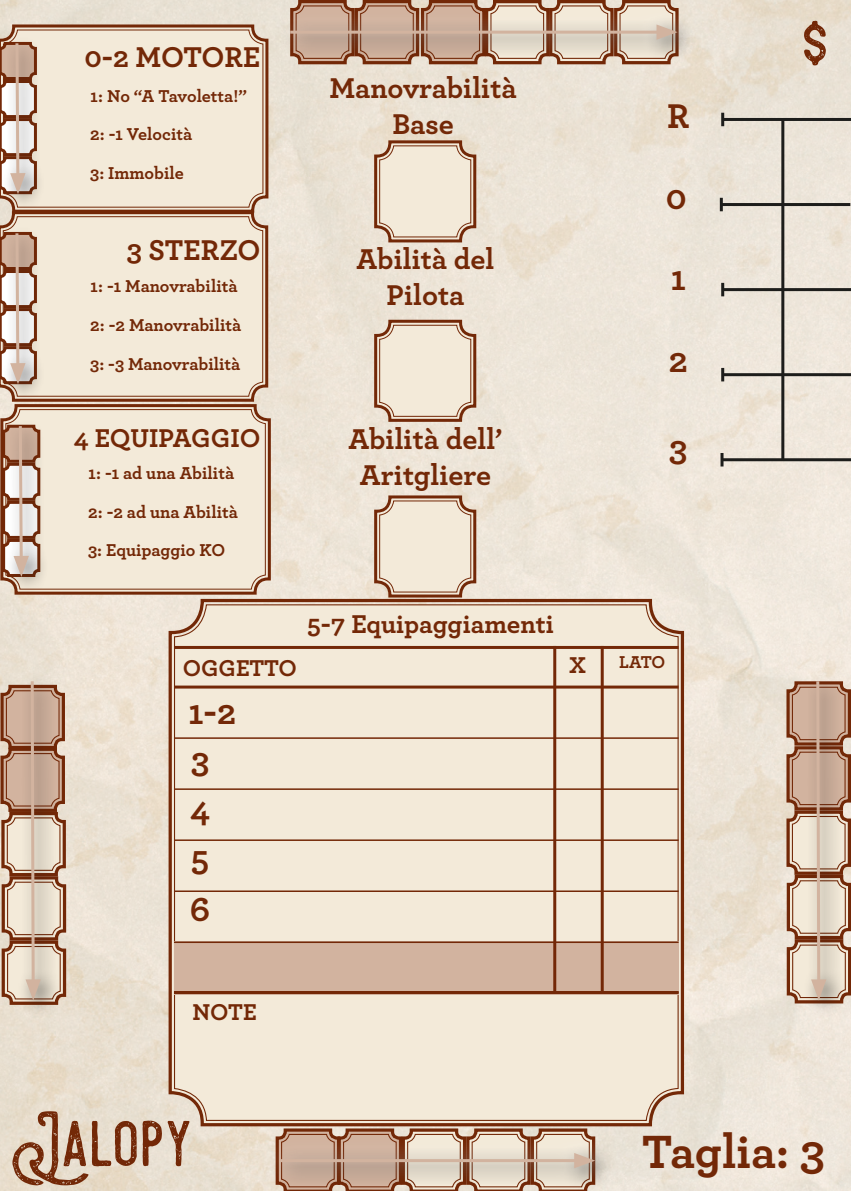
<style>
.page{position:relative;width:851px;height:1191px;background:#fff}
.page>*{position:absolute;margin:0;border:0;box-sizing:border-box;transform-origin:0 0}
.t1{font:72px "Steelworks Vintage Demo";color:#732807}
.t2{font:700 48.9px "Archer";letter-spacing:-.005em;color:#732807}
.t3{font:700 36px "Archer";color:#732807}
.t4{font:700 30px "Archer";color:#732807}
.t5{font:700 27px "Archer";color:#732807}
.t6{font:700 24px "Archer";color:#732807}
.t7{font:700 18px "Archer";color:#732807}
</style>
<div class="page">
<img style="left:0;top:0;width:850px;height:1191px">
<div style="left:0;top:23px;width:270px;height:187px;background:#f3ead9"></div>
<div style="left:3px;top:29px;width:260px;height:179px;border:1px solid #732807;border-radius:14px"></div>
<svg style="left:0;top:210px;width:270px;height:192px;background:#ebdecd"></svg>
<div style="left:3px;top:216px;width:260px;height:181px;border:1px solid #732807;border-radius:14px"></div>
<svg style="left:0;top:402px;width:272px;height:194px;background:#ebdecd"></svg>
<div style="left:5px;top:409px;width:261px;height:180px;border:1px solid #732807;border-radius:14px"></div>
<div style="left:0;top:232px;width:37px;height:38px;border:3px solid #732807;border-radius:5px"></div>
<div style="left:0;top:270px;width:37px;height:38px;border:3px solid #732807;border-radius:5px"></div>
<div style="left:0;top:308px;width:37px;height:38px;border:3px solid #732807;border-radius:5px"></div>
<div style="left:0;top:346px;width:37px;height:38px;border:3px solid #732807;border-radius:5px"></div>
<svg style="left:372px;top:139px;width:105px;height:105px;background:#e3d2bf"></svg>
<div style="left:379px;top:145px;width:92px;height:92px;border:1px solid #732807;border-radius:14px"></div>
<svg style="left:372px;top:318px;width:105px;height:105px;background:#e3d2c0"></svg>
<div style="left:379px;top:325px;width:92px;height:92px;border:1px solid #732807;border-radius:14px"></div>
<svg style="left:372px;top:494px;width:105px;height:103px;background:#e3d2c0"></svg>
<div style="left:379px;top:500px;width:92px;height:92px;border:1px solid #732807;border-radius:14px"></div>
<div style="left:272px;top:7px;width:421px;height:50px;background:#fff;opacity:.75"></div>
<svg style="left:288px;top:0;width:392px;height:66px;background:#c4a692"></svg>
<div style="left:269px;top:1142px;width:347px;height:48px;background:#eae3d7"></div>
<div style="left:262px;top:1135px;width:349px;height:50px;background:#fff;opacity:.75"></div>
<svg style="left:274px;top:1128px;width:322px;height:63px"></svg>
<div style="left:2px;top:225px;width:44px;height:178px;background:#1d1d1b;opacity:.75"></div>
<svg style="left:10px;top:230px;width:15px;height:154px"></svg>
<div style="left:17px;top:673px;width:44px;height:346px;background:#e8ded0"></div>
<svg style="left:0;top:678px;width:68px;height:328px"></svg>
<div style="left:802px;top:673px;width:44px;height:346px;background:#efe6db"></div>
<svg style="left:784px;top:678px;width:66px;height:327px"></svg>
<hr style="left:781px;top:119px;width:3px;height:342px;background:#1d1d1b">
<hr style="left:722px;top:373px;width:128px;height:3px;background:#1d1d1b">
<svg style="left:721px;top:368px;width:3px;height:13px"></svg>
<hr style="left:722px;top:288px;width:128px;height:3px;background:#1d1d1b">
<svg style="left:721px;top:283px;width:3px;height:13px"></svg>
<hr style="left:721px;top:203px;width:129px;height:3px;background:#1d1d1b">
<svg style="left:719px;top:198px;width:3px;height:13px"></svg>
<hr style="left:722px;top:118px;width:128px;height:3px;background:#1d1d1b">
<svg style="left:721px;top:113px;width:3px;height:13px"></svg>
<div style="left:167px;top:597px;width:518px;height:531px;background:#f3ead9"></div>
<div style="left:174px;top:941px;width:504px;height:53px;background:#d2b39f"></div>
<hr style="left:174px;top:646px;width:504px;height:3px;background:#732807">
<hr style="left:174px;top:685px;width:504px;height:3px;background:#732807">
<hr style="left:174px;top:737px;width:504px;height:2px;background:#732807">
<hr style="left:174px;top:788px;width:504px;height:2px;background:#732807">
<hr style="left:174px;top:839px;width:504px;height:2px;background:#732807">
<hr style="left:174px;top:890px;width:504px;height:2px;background:#732807">
<hr style="left:174px;top:941px;width:504px;height:2px;background:#732807">
<hr style="left:174px;top:991px;width:504px;height:3px;background:#732807">
<hr style="left:553px;top:646px;width:3px;height:346px;background:#732807">
<hr style="left:600px;top:646px;width:3px;height:346px;background:#732807">
<div style="left:2px;top:425px;width:38px;height:38px;border:3px solid #732807;border-radius:5px"></div>
<div style="left:2px;top:463px;width:38px;height:38px;border:3px solid #732807;border-radius:5px"></div>
<div style="left:2px;top:501px;width:38px;height:38px;border:3px solid #732807;border-radius:5px"></div>
<div style="left:2px;top:539px;width:38px;height:38px;border:3px solid #732807;border-radius:5px"></div>
<div style="left:5px;top:418px;width:45px;height:178px;background:#1d1d1b;opacity:.75"></div>
<svg style="left:14px;top:423px;width:15px;height:154px"></svg>
<div style="left:0;top:42px;width:37px;height:38px;border:3px solid #732807;border-radius:5px"></div>
<div style="left:0;top:80px;width:37px;height:38px;border:3px solid #732807;border-radius:5px"></div>
<div style="left:0;top:118px;width:37px;height:38px;border:3px solid #732807;border-radius:5px"></div>
<div style="left:0;top:156px;width:37px;height:38px;border:3px solid #732807;border-radius:5px"></div>
<div style="left:2px;top:35px;width:44px;height:178px;background:#1d1d1b;opacity:.75"></div>
<svg style="left:10px;top:40px;width:15px;height:154px"></svg>
<hr style="left:722px;top:458px;width:128px;height:3px;background:#1d1d1b">
<svg style="left:720px;top:453px;width:3px;height:13px"></svg>
<p class="t4" style="left:84px;top:34px;width:177px">0-2 MOTORE</p>
<p class="t7" style="left:90px;top:81px;width:158px">1: No “A Tavoletta!”</p>
<p class="t7" style="left:90px;top:120px;width:103px">2: -1 Velocità</p>
<p class="t7" style="left:90px;top:159px;width:95px">3: Immobile</p>
<p class="t4" style="left:127px;top:227px;width:135px">3 STERZO</p>
<p class="t7" style="left:90px;top:272px;width:149px">1: -1 Manovrabilità</p>
<p class="t7" style="left:90px;top:311px;width:153px">2: -2 Manovrabilità</p>
<p class="t7" style="left:90px;top:349px;width:152px">3: -3 Manovrabilità</p>
<p class="t5" style="left:73px;top:416px;width:188px">4 EQUIPAGGIO</p>
<p class="t7" style="left:88px;top:459px;width:147px">1: -1 ad una Abilità</p>
<p class="t7" style="left:88px;top:497px;width:151px">2: -2 ad una Abilità</p>
<p class="t7" style="left:88px;top:536px;width:139px">3: Equipaggio KO</p>
<p class="t4" style="left:329px;top:65px;width:189px">Manovrabilità</p>
<p class="t4" style="left:392px;top:101px;width:63px">Base</p>
<p class="t4" style="left:356px;top:235px;width:139px">Abilità del</p>
<p class="t4" style="left:386px;top:271px;width:79px">Pilota</p>
<p class="t4" style="left:348px;top:415px;width:156px">Abilità dell’</p>
<p class="t4" style="left:360px;top:451px;width:133px">Aritgliere</p>
<p class="t3" style="left:667px;top:88px;width:24px">R</p>
<p class="t3" style="left:665px;top:169px;width:22px">0</p>
<p class="t3" style="left:670px;top:250px;width:17px">1</p>
<p class="t3" style="left:668px;top:331px;width:21px">2</p>
<p class="t3" style="left:669px;top:419px;width:20px">3</p>
<p class="t6" style="left:183px;top:649px;width:116px">OGGETTO</p>
<p class="t3" style="left:188px;top:683px;width:49px">1-2</p>
<p class="t3" style="left:191px;top:731px;width:20px">3</p>
<p class="t3" style="left:190px;top:781px;width:22px">4</p>
<p class="t3" style="left:191px;top:829px;width:20px">5</p>
<p class="t3" style="left:190px;top:880px;width:22px">6</p>
<p class="t5" style="left:307px;top:603px;width:248px">5-7 Equipaggiamenti</p>
<p class="t6" style="left:569px;top:646px;width:18px">X</p>
<p class="t7" style="left:619px;top:648px;width:48px">LATO</p>
<p class="t6" style="left:192px;top:992px;width:66px">NOTE</p>
<p class="t1" style="left:801px;top:2px;width:29px">$</p>
<p class="t1" style="left:10px;top:1102px;width:184px">Jalopy</p>
<p class="t2" style="left:642px;top:1112px;width:184px">Taglia: 3</p>
</div>
